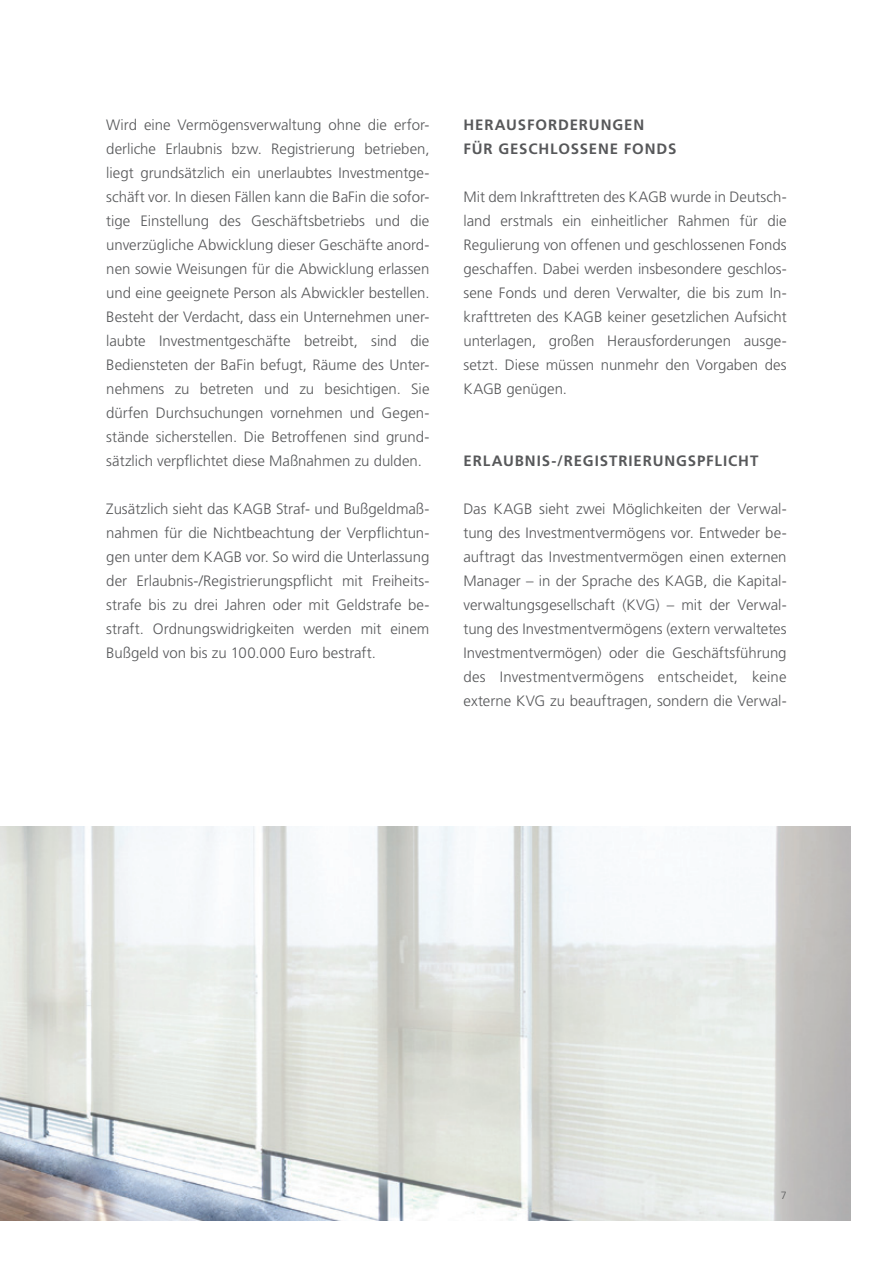
<style>
.page{position:relative;width:893px;height:1263px;background:#fff}
.page>*{position:absolute;margin:0;border:0;box-sizing:border-box;transform-origin:0 0}
.t1{font:300 15px/24px "Frutiger LT Std";color:#57585a;text-align:justify}
.t2{font:700 15px/24px "Frutiger LT Std";letter-spacing:.06em;color:#57585a}
.t3{font:300 10.5px "Frutiger LT Std";color:#57585a}
</style>
<div class="page">
<img style="left:0;top:826px;width:850px;height:394px">
<p class="t1" style="left:106px;top:113px;width:325px">Wird eine Vermögensverwaltung ohne die erfor&shy;derliche Erlaubnis bzw. Registrierung betrieben, liegt grundsätzlich ein unerlaubtes Investmentge&shy;schäft vor. In diesen Fällen kann die BaFin die sofor&shy;tige Einstellung des Geschäftsbetriebs und die unverzügliche Abwicklung dieser Geschäfte anord&shy;nen sowie Weisungen für die Abwicklung erlassen und eine geeignete Person als Abwickler bestellen.<br>Besteht der Verdacht, dass ein Unternehmen uner&shy;laubte Investmentgeschäfte betreibt, sind die Bediensteten der BaFin befugt, Räume des Unter&shy;nehmens zu betreten und zu besichtigen. Sie dürfen Durchsuchungen vornehmen und Gegen&shy;stände sicherstellen. Die Betroffenen sind grund&shy;sätzlich verpflichtet diese Maßnahmen zu dulden.</p>
<p class="t1" style="left:106px;top:497px;width:325px">Zusätzlich sieht das KAGB Straf- und Bußgeldmaß&shy;nahmen für die Nichtbeachtung der Verpflichtun&shy;gen unter dem KAGB vor. So wird die Unterlassung der Erlaubnis-/Registrierungspflicht mit Freiheits&shy;strafe bis zu drei Jahren oder mit Geldstrafe be&shy;straft. Ordnungswidrigkeiten werden mit einem Bußgeld von bis zu 100.000 Euro bestraft.</p>
<p class="t2" style="left:463px;top:113px;width:24px">HERAUSFORDERUNGEN<br>FÜR</p>
<p class="t2" style="left:498px;top:137px;width:11px">GESCHLOSSENE</p>
<p class="t2" style="left:624px;top:137px;width:21px">FONDS</p>
<p class="t1" style="left:463px;top:185px;width:325px">Mit dem Inkrafttreten des KAGB wurde in Deutsch&shy;land erstmals ein einheitlicher Rahmen für die Regulierung von offenen und geschlossenen Fonds geschaffen. Dabei werden insbesondere geschlos&shy;sene Fonds und deren Verwalter, die bis zum In&shy;krafttreten des KAGB keiner gesetzlichen Aufsicht unterlagen, großen Herausforderungen ausge&shy;setzt. Diese müssen nunmehr den Vorgaben des KAGB genügen.</p>
<p class="t2" style="left:463px;top:449px;width:20px">ERLAUBNIS</p>
<p class="t2" style="left:551px;top:449px;width:33px">-/REGISTRIERUNGSPFLICHT</p>
<p class="t1" style="left:463px;top:497px;width:325px">Das KAGB sieht zwei Möglichkeiten der Verwal&shy;tung des Investmentvermögens vor. Entweder be&shy;auftragt das Investmentvermögen einen externen Manager – in der Sprache des KAGB, die Kapital&shy;verwaltungsgesellschaft (KVG) – mit der Verwal&shy;tung des Investmentvermögens (extern verwaltetes Investmentvermögen) oder die Geschäftsführung des Investmentvermögens entscheidet, keine externe KVG zu beauftragen, sondern die Verwal-</p>
<p class="t3" style="left:781px;top:1189px;width:7px">7</p>
</div>
